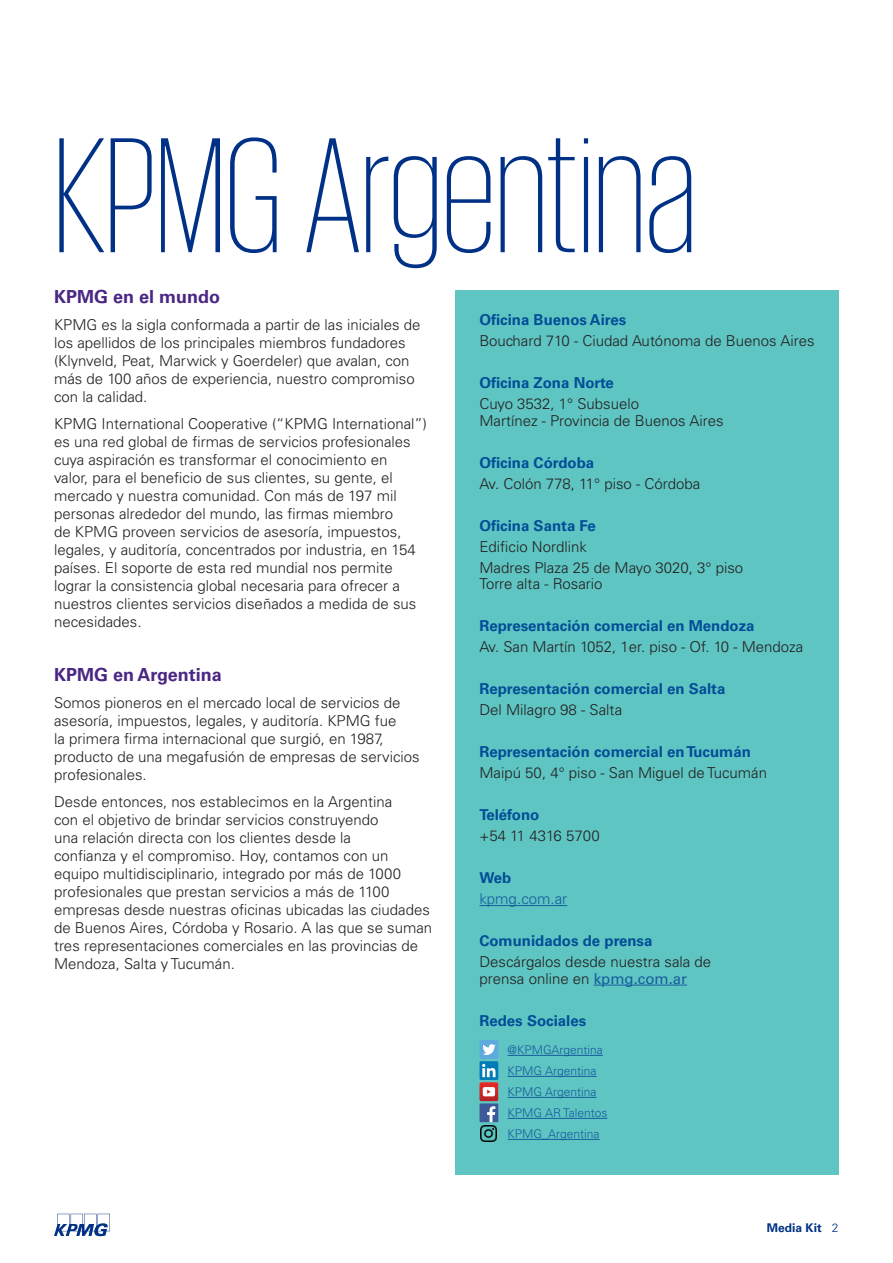
<style>
.page{position:relative;width:893px;height:1263px;background:#fff}
.page>*{position:absolute;margin:0;border:0;box-sizing:border-box;transform-origin:0 0}
.t1{font:200 168px "KPMG";color:#003186}
.t2{font:700 18px "Univers LT Std";color:#4a2783}
.t3{font:300 15px/18px "Univers LT Std";color:#231f20}
.t4{font:700 15px "Univers LT Std";color:#014d97}
.t5{font:300 15px "Univers LT Std";color:#175d9e}
.t6{font:300 12px/21px "Univers LT Std";color:#175d9e}
.t7{font:700 12px "Univers LT Std";color:#003186}
.s1{font-weight:400;color:#175d9e}
.s2{font-weight:300}
</style>
<div class="page">
<svg style="left:54px;top:1214px;width:56px;height:22px"></svg>
<div style="left:455px;top:290px;width:384px;height:885px;background:#5fc5c2"></div>
<hr style="left:479px;top:905px;width:88px;height:1px;background:#175d9e">
<hr style="left:594px;top:985px;width:93px;height:1px;background:#175d9e">
<div style="left:480px;top:1061px;width:18px;height:19px;background:#007bb6"></div>
<svg style="left:479px;top:1064px;width:19px;height:58px"></svg>
<div style="left:480px;top:1040px;width:18px;height:19px;background:#5ea9dd"></div>
<svg style="left:482px;top:1044px;width:14px;height:11px"></svg>
<hr style="left:508px;top:1055px;width:95px;height:1px;background:#175d9e">
<hr style="left:508px;top:1076px;width:89px;height:1px;background:#175d9e">
<hr style="left:508px;top:1097px;width:89px;height:1px;background:#175d9e">
<hr style="left:508px;top:1118px;width:99px;height:1px;background:#175d9e">
<hr style="left:508px;top:1139px;width:92px;height:1px;background:#175d9e">
<img style="left:481px;top:1125px;width:16px;height:17px">
<h1 class="t1" style="left:54px;top:116px;width:643px">KPMG Argentina</h1>
<p class="t2" style="left:54px;top:286px;width:168px">KPMG en el mundo</p>
<p class="t3" style="left:54px;top:316px;width:368px">KPMG es la sigla conformada a partir de las iniciales de los apellidos de los principales miembros fundadores (Klynveld, Peat, Marwick y Goerdeler) que avalan, con más de 100 años de experiencia, nuestro compromiso con la calidad.</p>
<p class="t3" style="left:54px;top:415px;width:375px">KPMG International Cooperative (“KPMG International”) es una red global de firmas de servicios profesionales cuya aspiración es transformar el conocimiento en<br>valor, para el beneficio de sus clientes, su gente, el mercado y nuestra comunidad. Con más de 197 mil personas alrededor del mundo, las firmas miembro<br>de KPMG proveen servicios de asesoría, impuestos, legales, y auditoría, concentrados por industria, en 154 países. El soporte de esta red mundial nos permite lograr la consistencia global necesaria para ofrecer a nuestros clientes servicios diseñados a medida de sus necesidades.</p>
<p class="t4" style="left:479px;top:311px;width:148px">Oficina Buenos Aires</p>
<p class="t3" style="left:479px;top:332px;width:337px">Bouchard 710 - Ciudad Autónoma de Buenos Aires</p>
<p class="t4" style="left:479px;top:374px;width:136px">Oficina Zona Norte</p>
<p class="t3" style="left:479px;top:395px;width:246px;line-height:16.5px">Cuyo 3532, 1° Subsuelo<br>Martínez - Provincia de Buenos Aires</p>
<p class="t4" style="left:479px;top:453px;width:116px">Oficina Córdoba</p>
<p class="t3" style="left:479px;top:474px;width:222px">Av. Colón 778, 11° piso - Córdoba</p>
<p class="t4" style="left:479px;top:516px;width:118px">Oficina Santa Fe</p>
<p class="t3" style="left:479px;top:536px;width:265px;line-height:21px">Edificio Nordlink<br>Madres Plaza 25 de Mayo 3020, 3° piso</p>
<p class="t3" style="left:479px;top:575px;width:125px">Torre alta - Rosario</p>
<p class="t4" style="left:479px;top:617px;width:277px">Representación comercial en Mendoza</p>
<p class="t3" style="left:479px;top:638px;width:325px">Av. San Martín 1052, 1er. piso - Of. 10 - Mendoza</p>
<p class="t4" style="left:479px;top:680px;width:247px">Representación comercial en Salta</p>
<p class="t3" style="left:479px;top:701px;width:144px">Del Milagro 98 - Salta</p>
<p class="t4" style="left:479px;top:743px;width:273px">Representación comercial en Tucumán</p>
<p class="t3" style="left:479px;top:764px;width:289px">Maipú 50, 4° piso - San Miguel de Tucumán</p>
<p class="t4" style="left:479px;top:806px;width:61px">Teléfono</p>
<p class="t3" style="left:479px;top:827px;width:122px">+54 11 4316 5700</p>
<p class="t4" style="left:479px;top:869px;width:33px">Web</p>
<p class="t5" style="left:479px;top:890px;width:89px">kpmg.com.ar</p>
<p class="t4" style="left:479px;top:932px;width:174px">Comunidados de prensa</p>
<p class="t3" style="left:479px;top:953px;width:233px;line-height:16.5px">Descárgalos desde nuestra sala de prensa online en <span class="s1">kpmg.com.ar</span></p>
<p class="t4" style="left:479px;top:1011px;width:108px">Redes Sociales</p>
<p class="t6" style="left:508px;top:1039px;width:101px">@KPMGArgentina<br>KPMG Argentina<br>KPMG Argentina<br>KPMG AR Talentos<br>KPMG_Argentina</p>
<p class="t2" style="left:54px;top:664px;width:169px">KPMG en Argentina</p>
<p class="t3" style="left:54px;top:694px;width:367px">Somos pioneros en el mercado local de servicios de asesoría, impuestos, legales, y auditoría. KPMG fue<br>la primera firma internacional que surgió, en 1987, producto de una megafusión de empresas de servicios profesionales.</p>
<p class="t3" style="left:54px;top:793px;width:380px">Desde entonces, nos establecimos en la Argentina<br>con el objetivo de brindar servicios construyendo<br>una relación directa con los clientes desde la<br>confianza y el compromiso. Hoy, contamos con un equipo multidisciplinario, integrado por más de 1000 profesionales que prestan servicios a más de 1100 empresas desde nuestras oficinas ubicadas las ciudades de Buenos Aires, Córdoba y Rosario. A las que se suman tres representaciones comerciales en las provincias de Mendoza, Salta y Tucumán.</p>
<p class="t7" style="left:767px;top:1220px;width:73px">Media Kit <span class="s2">2</span></p>
</div>
